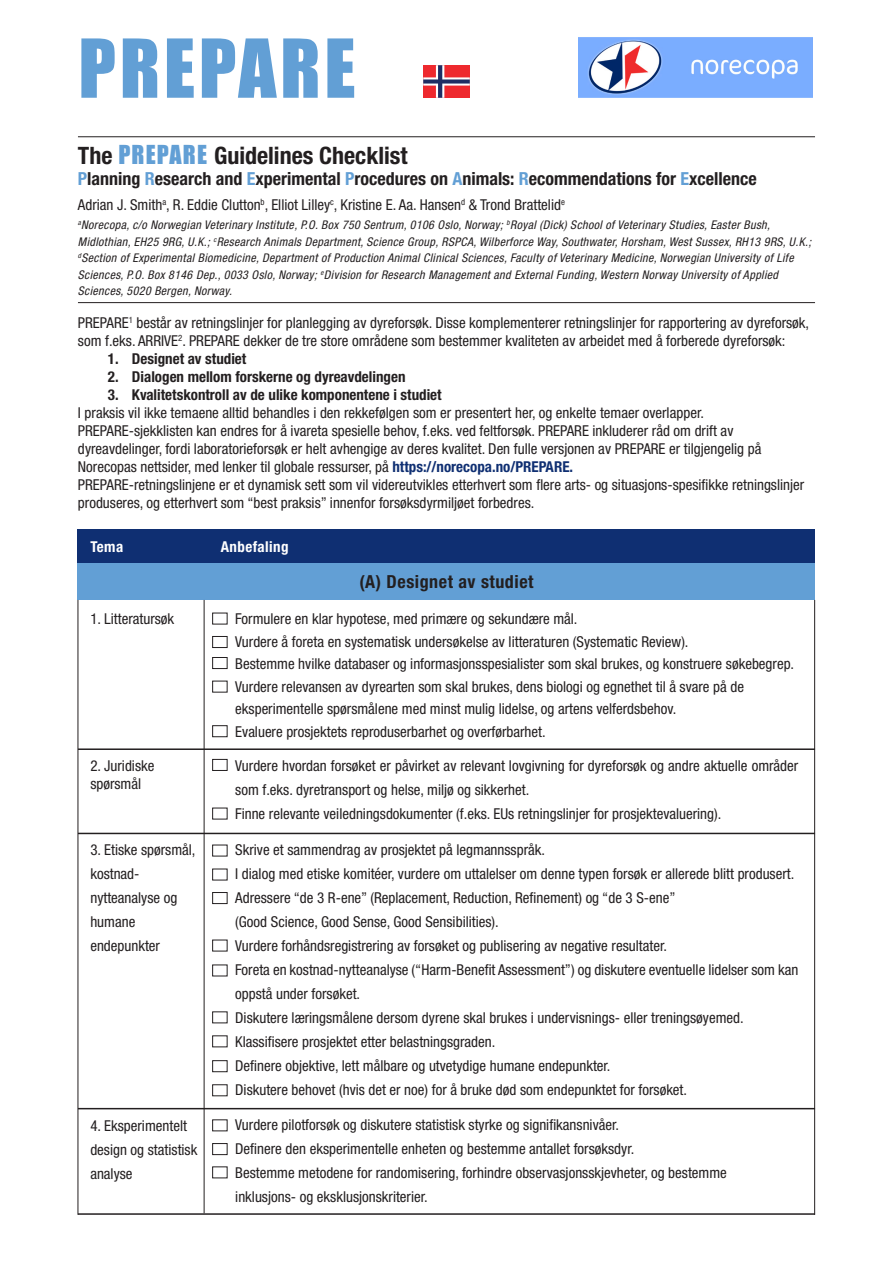
<style>
.page{position:relative;width:893px;height:1263px;background:#fff}
.page>*{position:absolute;margin:0;border:0;box-sizing:border-box;transform-origin:0 0}
.t1{font:75px "Impact";letter-spacing:.05em;color:#629fd5}
.t2{font:700 condensed 24px "Helvetica Neue";color:#231f20}
.t3{font:700 condensed 18px "Helvetica Neue";color:#231f20}
.t4{font:700 condensed 18px "Helvetica Neue";letter-spacing:.03em;color:#231f20}
.t5{font:condensed 15px/24px "Helvetica Neue";color:#231f20}
.t6{font:700 condensed 15px "Helvetica Neue";color:#231f20}
.t7{font:700 condensed 15px "Helvetica Neue";letter-spacing:.03em;color:#fff}
.t8{font:italic condensed 12px/16.5px "Helvetica Neue";letter-spacing:.03em;color:#231f20}
.s1{font-family:"Impact";font-weight:400;font-stretch:normal;color:#629fd5}
.s2{color:#629fd5}
.s3{font-weight:700;color:#0f2f72}
</style>
<div class="page">
<img style="left:579px;top:37px;width:233px;height:61px">
<hr style="left:78px;top:302px;width:737px;height:1px;background:#231f20">
<hr style="left:78px;top:136px;width:737px;height:1px;background:#231f20">
<div style="left:78px;top:529px;width:737px;height:36px;background:#0f2f72"></div>
<div style="left:78px;top:563px;width:737px;height:37px;background:#629fd5"></div>
<hr style="left:78px;top:600px;width:1px;height:615px;background:#231f20">
<hr style="left:814px;top:600px;width:1px;height:615px;background:#231f20">
<hr style="left:78px;top:748px;width:737px;height:2px;background:#231f20">
<hr style="left:78px;top:833px;width:737px;height:1px;background:#231f20">
<hr style="left:78px;top:1108px;width:737px;height:1px;background:#231f20">
<hr style="left:78px;top:1213px;width:737px;height:2px;background:#231f20">
<div style="left:212px;top:759px;width:16px;height:12px;border:1px solid #231f20"></div>
<hr style="left:204px;top:600px;width:1px;height:613px;background:#231f20">
<div style="left:212px;top:892px;width:16px;height:12px;border:1px solid #231f20"></div>
<div style="left:212px;top:1060px;width:16px;height:12px;border:1px solid #231f20"></div>
<div style="left:212px;top:1084px;width:16px;height:12px;border:1px solid #231f20"></div>
<div style="left:212px;top:636px;width:16px;height:12px;border:1px solid #231f20"></div>
<div style="left:212px;top:657px;width:16px;height:12px;border:1px solid #231f20"></div>
<div style="left:212px;top:725px;width:16px;height:12px;border:1px solid #231f20"></div>
<div style="left:212px;top:1143px;width:16px;height:12px;border:1px solid #231f20"></div>
<svg style="left:423px;top:65px;width:47px;height:33px;background:#c7505e"></svg>
<p class="t1" style="left:78px;top:10px;width:279px">PREPARE</p>
<p class="t2" style="left:78px;top:141px;width:331px">The <span class="s1">PREPARE</span> Guidelines Checklist</p>
<p class="t3" style="left:78px;top:168px;width:680px"><span class="s2">P</span>lanning <span class="s2">R</span>esearch and <span class="s2">E</span>xperimental <span class="s2">P</span>rocedures on <span class="s2">A</span>nimals: <span class="s2">R</span>ecommendations for <span class="s2">E</span>xcellence</p>
<p class="t5" style="left:78px;top:192px;width:488px">Adrian J. Smith<sup>a</sup>, R. Eddie Clutton<sup>b</sup>, Elliot Lilley<sup>c</sup>, Kristine E. Aa. Hansen<sup>d</sup> &amp; Trond Brattelid<sup>e</sup></p>
<p class="t8" style="left:78px;top:217px;width:694px"><sup>a</sup>Norecopa, c/o Norwegian Veterinary Institute, P.O. Box 750 Sentrum, 0106 Oslo, Norway; <sup>b</sup>Royal (Dick) School of Veterinary Studies, Easter Bush,</p>
<p class="t8" style="left:78px;top:233px;width:735px">Midlothian, EH25 9RG, U.K.; <sup>c</sup>Research Animals Department, Science Group, RSPCA, Wilberforce Way, Southwater, Horsham, West Sussex, RH13 9RS, U.K.; <sup>d</sup>Section of Experimental Biomedicine, Department of Production Animal Clinical Sciences, Faculty of Veterinary Medicine, Norwegian University of Life<br>Sciences, P.O. Box 8146 Dep., 0033 Oslo, Norway; <sup>e</sup>Division for Research Management and External Funding, Western Norway University of Applied</p>
<p class="t8" style="left:78px;top:283px;width:156px">Sciences, 5020 Bergen, Norway.</p>
<p class="t5" style="left:78px;top:313px;width:733px;line-height:18px">PREPARE<sup>1</sup> består av retningslinjer for planlegging av dyreforsøk. Disse komplementerer retningslinjer for rapportering av dyreforsøk, som f.eks. ARRIVE<sup>2</sup>. PREPARE dekker de tre store områdene som bestemmer kvaliteten av arbeidet med å forberede dyreforsøk:</p>
<p class="t6" style="left:108px;top:349px;width:140px">1. Designet av studiet</p>
<p class="t6" style="left:108px;top:367px;width:299px">2. Dialogen mellom forskerne og dyreavdelingen</p>
<p class="t6" style="left:108px;top:385px;width:335px">3. Kvalitetskontroll av de ulike komponentene i studiet</p>
<p class="t5" style="left:78px;top:400px;width:627px">I praksis vil ikke temaene alltid behandles i den rekkefølgen som er presentert her, og enkelte temaer overlapper.</p>
<p class="t5" style="left:78px;top:418px;width:657px">PREPARE-sjekklisten kan endres for å ivareta spesielle behov, f.eks. ved feltforsøk. PREPARE inkluderer råd om drift av</p>
<p class="t5" style="left:78px;top:436px;width:685px">dyreavdelinger, fordi laboratorieforsøk er helt avhengige av deres kvalitet. Den fulle versjonen av PREPARE er tilgjengelig på</p>
<p class="t5" style="left:78px;top:454px;width:497px">Norecopas nettsider, med lenker til globale ressurser, på <span class="s3">https://norecopa.no/PREPARE.</span></p>
<p class="t5" style="left:78px;top:475px;width:728px;line-height:18px">PREPARE-retningslinjene er et dynamisk sett som vil videreutvikles etterhvert som flere arts- og situasjons-spesifikke retningslinjer produseres, og etterhvert som “best praksis” innenfor forsøksdyrmiljøet forbedres.</p>
<p class="t7" style="left:90px;top:538px;width:34px">Tema</p>
<p class="t7" style="left:221px;top:538px;width:69px">Anbefaling</p>
<p class="t4" style="left:359px;top:570px;width:176px">(A) Designet av studiet</p>
<p class="t5" style="left:90px;top:607px;width:85px">1. Litteratursøk</p>
<p class="t5" style="left:235px;top:607px;width:344px">Formulere en klar hypotese, med primære og sekundære mål.</p>
<p class="t5" style="left:235px;top:629px;width:455px">Vurdere å foreta en systematisk undersøkelse av litteraturen (Systematic Review).</p>
<p class="t5" style="left:235px;top:652px;width:560px">Bestemme hvilke databaser og informasjonsspesialister som skal brukes, og konstruere søkebegrep.</p>
<p class="t5" style="left:235px;top:674px;width:510px">Vurdere relevansen av dyrearten som skal brukes, dens biologi og egnethet til å svare på de</p>
<p class="t5" style="left:235px;top:697px;width:443px">eksperimentelle spørsmålene med minst mulig lidelse, og artens velferdsbehov.</p>
<p class="t5" style="left:235px;top:719px;width:312px">Evaluere prosjektets reproduserbarhet og overførbarhet.</p>
<p class="t5" style="left:90px;top:756px;width:66px;line-height:18px">2. Juridiske spørsmål</p>
<p class="t5" style="left:235px;top:753px;width:564px">Vurdere hvordan forsøket er påvirket av relevant lovgivning for dyreforsøk og andre aktuelle områder som f.eks. dyretransport og helse, miljø og sikkerhet.</p>
<p class="t5" style="left:235px;top:801px;width:488px">Finne relevante veiledningsdokumenter (f.eks. EUs retningslinjer for prosjektevaluering).</p>
<p class="t5" style="left:90px;top:838px;width:107px">3. Etiske spørsmål, kostnad-</p>
<p class="t5" style="left:90px;top:886px;width:88px">nytteanalyse og humane</p>
<p class="t5" style="left:90px;top:934px;width:71px">endepunkter</p>
<p class="t5" style="left:235px;top:838px;width:311px">Skrive et sammendrag av prosjektet på legmannsspråk.</p>
<p class="t5" style="left:235px;top:862px;width:560px">I dialog med etiske komitéer, vurdere om uttalelser om denne typen forsøk er allerede blitt produsert.</p>
<p class="t5" style="left:235px;top:886px;width:442px">Adressere “de 3 R-ene” (Replacement, Reduction, Refinement) og “de 3 S-ene”</p>
<p class="t5" style="left:235px;top:910px;width:265px">(Good Science, Good Sense, Good Sensibilities).</p>
<p class="t5" style="left:235px;top:934px;width:433px">Vurdere forhåndsregistrering av forsøket og publisering av negative resultater.</p>
<p class="t5" style="left:235px;top:958px;width:565px">Foreta en kostnad-nytteanalyse (“Harm-Benefit Assessment”) og diskutere eventuelle lidelser som kan oppstå under forsøket.</p>
<p class="t5" style="left:235px;top:1006px;width:510px">Diskutere læringsmålene dersom dyrene skal brukes i undervisnings- eller treningsøyemed.</p>
<p class="t5" style="left:235px;top:1030px;width:262px">Klassifisere prosjektet etter belastningsgraden.</p>
<p class="t5" style="left:235px;top:1054px;width:377px">Definere objektive, lett målbare og utvetydige humane endepunkter.</p>
<p class="t5" style="left:235px;top:1078px;width:453px">Diskutere behovet (hvis det er noe) for å bruke død som endepunktet for forsøket.</p>
<p class="t5" style="left:90px;top:1114px;width:109px">4. Eksperimentelt design og statistisk analyse</p>
<p class="t5" style="left:235px;top:1113px;width:385px">Vurdere pilotforsøk og diskutere statistisk styrke og signifikansnivåer.</p>
<p class="t5" style="left:235px;top:1137px;width:401px">Definere den eksperimentelle enheten og bestemme antallet forsøksdyr.</p>
<p class="t5" style="left:235px;top:1161px;width:493px">Bestemme metodene for randomisering, forhindre observasjonsskjevheter, og bestemme</p>
<p class="t5" style="left:235px;top:1185px;width:194px">inklusjons- og eksklusjonskriterier.</p>
</div>
